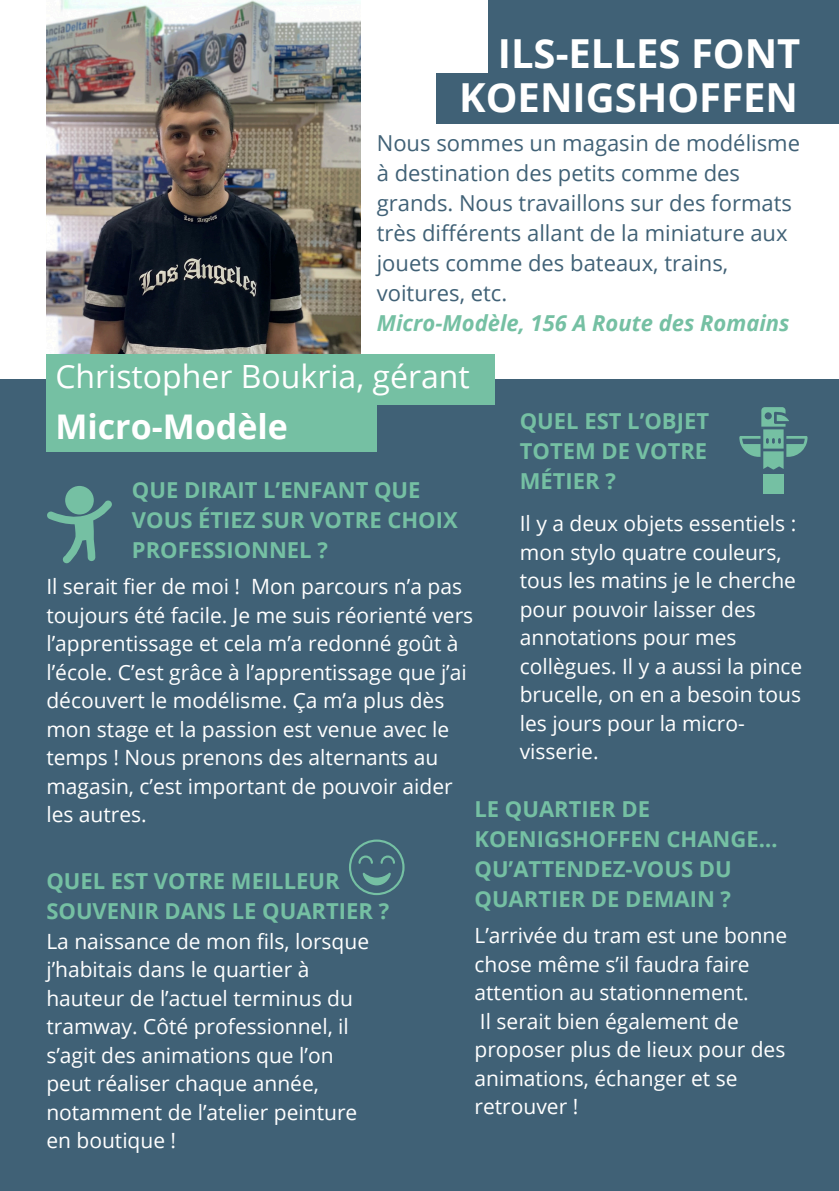
<style>
.page{position:relative;width:839px;height:1191px;background:#fff}
.page>*{position:absolute;margin:0;border:0;box-sizing:border-box;transform-origin:0 0}
.t1{font:700 40px "Open Sans";color:#fff}
.t2{font:700 34px "Open Sans";color:#fff}
.t3{font:32px "Open Sans";color:#fff}
.t4{font:700 22px/30px "Open Sans";color:#75c0a3}
.t5{font:22px/30px "Open Sans";color:#406176}
.t6{font:italic 700 22px "Open Sans";color:#75c0a3}
.t7{font:21px/28.4px "Open Sans";color:#fff}
</style>
<div class="page">
<img style="left:46px;top:0;width:314px;height:354px">
<div style="left:0;top:380px;width:838px;height:811px;background:#406176"></div>
<svg style="left:47px;top:486px;width:65px;height:77px"></svg>
<div style="left:763px;top:474px;width:20px;height:20px;background:#75c0a3"></div>
<svg style="left:739px;top:407px;width:68px;height:63px"></svg>
<svg style="left:349px;top:840px;width:55px;height:55px"></svg>
<div style="left:46px;top:354px;width:449px;height:51px;background:#75c0a3"></div>
<div style="left:46px;top:401px;width:331px;height:50px;background:#75c0a3"></div>
<div style="left:488px;top:0;width:350px;height:78px;background:#406176"></div>
<div style="left:436px;top:74px;width:402px;height:50px;background:#406176"></div>
<h4 class="t1" style="left:498px;top:25px;width:304px">ILS-ELLES FONT</h4>
<p class="t1" style="left:459px;top:69px;width:340px">KOENIGSHOFFEN</p>
<p class="t5" style="left:377px;top:127px;width:425px">Nous sommes un magasin de modélisme à destination des petits comme des grands. Nous travaillons sur des formats très différents allant de la miniature aux jouets comme des bateaux, trains, voitures, etc.</p>
<p class="t6" style="left:377px;top:307px;width:414px">Micro-Modèle, 156 A Route des Romains</p>
<h1 class="t3" style="left:55px;top:354px;width:416px">Christopher Boukria, gérant</h1>
<h1 class="t2" style="left:55px;top:403px;width:234px">Micro-Modèle</h1>
<p class="t4" style="left:519px;top:405px;width:191px;text-align:justify">QUEL EST L’OBJET TOTEM DE VOTRE MÉTIER ?</p>
<p class="t4" style="left:132px;top:474px;width:327px">QUE DIRAIT L’ENFANT QUE<br>VOUS ÉTIEZ SUR VOTRE CHOIX<br>PROFESSIONNEL ?</p>
<h4 class="t7" style="left:519px;top:509px;width:284px">Il y a deux objets essentiels : mon stylo quatre couleurs, tous les matins je le cherche pour pouvoir laisser des annotations pour mes collègues. Il y a aussi la pince brucelle, on en a besoin tous les jours pour la micro&shy;visserie.</h4>
<h3 class="t7" style="left:46px;top:572px;width:428px">Il serait fier de moi ! Mon parcours n’a pas toujours été facile. Je me suis réorienté vers l’apprentissage et cela m’a redonné goût à l’école. C’est grâce à l’apprentissage que j’ai découvert le modélisme. Ça m’a plus dès mon stage et la passion est venue avec le temps ! Nous prenons des alternants au magasin, c’est important de pouvoir aider</h3>
<h2 class="t7" style="left:46px;top:800px;width:102px">les autres.</h2>
<p class="t4" style="left:474px;top:794px;width:304px">LE QUARTIER DE<br>KOENIGSHOFFEN CHANGE…<br>QU’ATTENDEZ-VOUS DU<br>QUARTIER DE DEMAIN ?</p>
<p class="t4" style="left:46px;top:865px;width:344px">QUEL EST VOTRE MEILLEUR<br>SOUVENIR DANS LE QUARTIER ?</p>
<h4 class="t7" style="left:46px;top:926px;width:324px">La naissance de mon fils, lorsque j’habitais dans le quartier à hauteur de l’actuel terminus du tramway. Côté professionnel, il s’agit des animations que l’on peut réaliser chaque année, notamment de l’atelier peinture en boutique !</h4>
<p class="t7" style="left:474px;top:921px;width:314px">L’arrivée du tram est une bonne chose même s’il faudra faire attention au stationnement.</p>
<h4 class="t7" style="left:474px;top:1006px;width:312px">Il serait bien également de proposer plus de lieux pour des animations, échanger et se retrouver !</h4>
</div>
